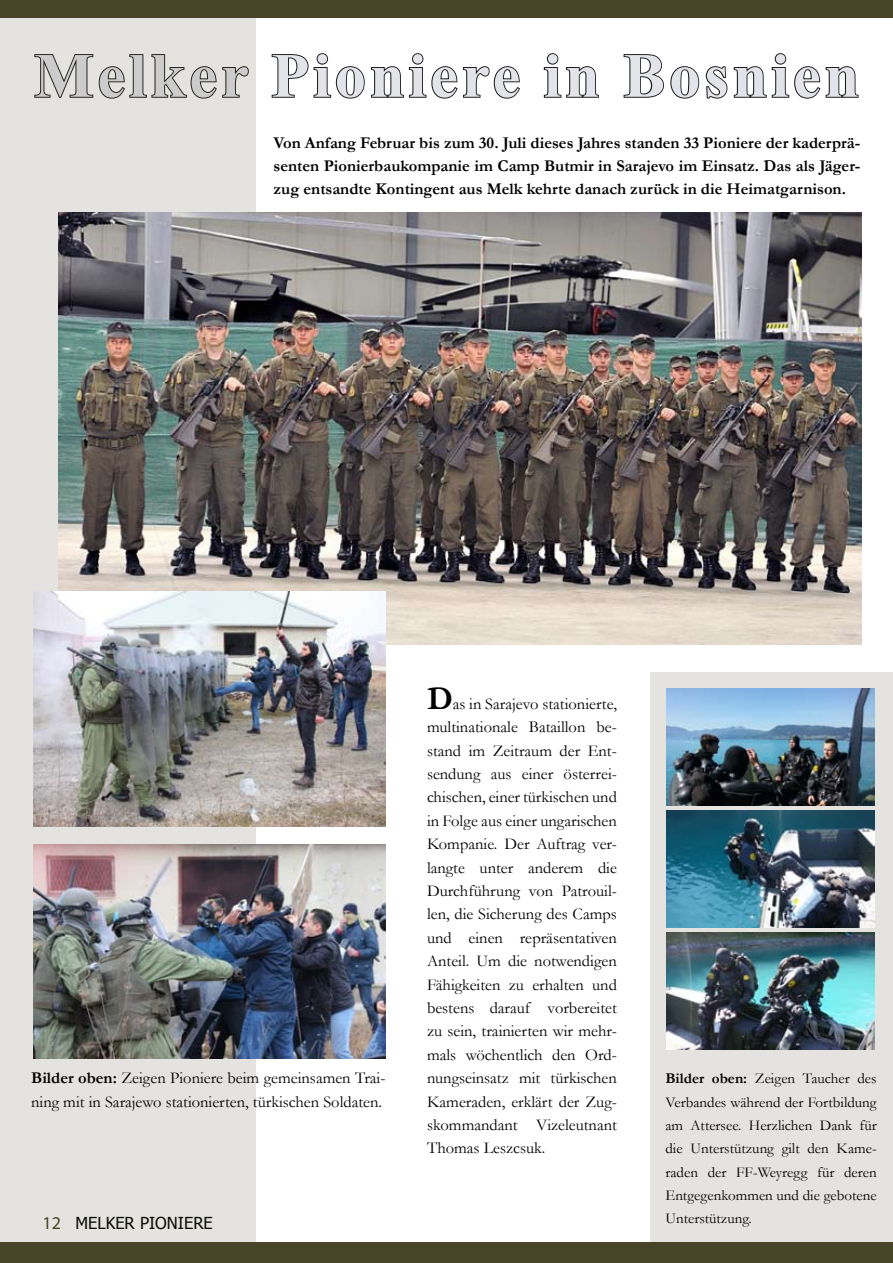
<style>
.page{position:relative;width:893px;height:1263px;background:#fff}
.page>*{position:absolute;margin:0;border:0;box-sizing:border-box;transform-origin:0 0}
.t1{font:700 63px "Times New Roman";letter-spacing:.06em;color:#e0e1e7}
.t2{font:16.5px/23.4px "Garamond";color:#000;text-align:justify}
.t3{font:700 16.5px/23.4px "Garamond";color:#000;text-align:justify}
.t4{font:16.5px "Tahoma";color:#000}
.t5{font:15px/23.4px "Garamond";color:#000;text-align:justify}
.s1{font-weight:700}
.s2{font-family:"Myriad Pro";font-size:18px;color:#484427}
.s3{font-weight:700;font-size:33px}
</style>
<div class="page">
<div style="left:651px;top:672px;width:242px;height:570px;background:#e4e3df"></div>
<div style="left:0;top:1242px;width:893px;height:21px;background:#484427"></div>
<div style="left:0;top:0;width:893px;height:18px;background:#484427"></div>
<img style="left:666px;top:688px;width:208px;height:117px">
<img style="left:666px;top:810px;width:208px;height:117px">
<img style="left:666px;top:933px;width:208px;height:117px">
<svg style="left:271px;top:53px;width:249px;height:46px"></svg>
<svg style="left:543px;top:53px;width:56px;height:45px"></svg>
<svg style="left:623px;top:53px;width:236px;height:46px"></svg>
<div style="left:0;top:18px;width:255px;height:1224px;background:#e4e3df"></div>
<img style="left:58px;top:213px;width:803px;height:431px">
<img style="left:33px;top:845px;width:353px;height:214px">
<img style="left:33px;top:591px;width:353px;height:235px">
<h1 class="t1" style="left:34px;top:32px;width:827px">Melker Pioniere in Bosnien</h1>
<p class="t3" style="left:274px;top:131px;width:588px">Von Anfang Februar bis zum 30. Juli dieses Jahres standen 33 Pioniere der kaderprä&shy;senten Pionierbaukompanie im Camp Butmir in Sarajevo im Einsatz. Das als Jäger&shy;zug entsandte Kontingent aus Melk kehrte danach zurück in die Heimatgarnison.</p>
<p class="t2" style="left:31px;top:1066px;width:356px"><span class="s1">Bilder oben:</span> Zeigen Pioniere beim gemeinsamen Trai&shy;ning mit in Sarajewo stationierten, türkischen Soldaten.</p>
<p class="t4" style="left:42px;top:1212px;width:172px"><span class="s2">12</span> MELKER PIONIERE</p>
<p class="t2" style="left:427px;top:691px;width:191px"><span class="s3">D</span>as in Sarajevo stationierte, multinationale Bataillon be&shy;stand im Zeitraum der Ent&shy;sendung aus einer österrei&shy;chischen, einer türkischen und in Folge aus einer ungarischen Kompanie. Der Auftrag ver&shy;langte unter anderem die Durchführung von Patrouil&shy;len, die Sicherung des Camps und einen repräsentativen Anteil. Um die notwendigen Fähigkeiten zu erhalten und bestens darauf vorbereitet zu sein, trainierten wir mehr&shy;mals wöchentlich den Ord&shy;nungseinsatz mit türkischen Kameraden, erklärt der Zug&shy;skommandant Vizeleutnant Thomas Leszcsuk.</p>
<p class="t5" style="left:665px;top:1066px;width:213px"><span class="s1">Bilder oben:</span> Zeigen Taucher des Verbandes während der Fortbildung am Attersee. Herzlichen Dank für die Unterstützung gilt den Kame&shy;raden der FF-Weyregg für deren Entgegenkommen und die gebotene Unterstützung.</p>
</div>
